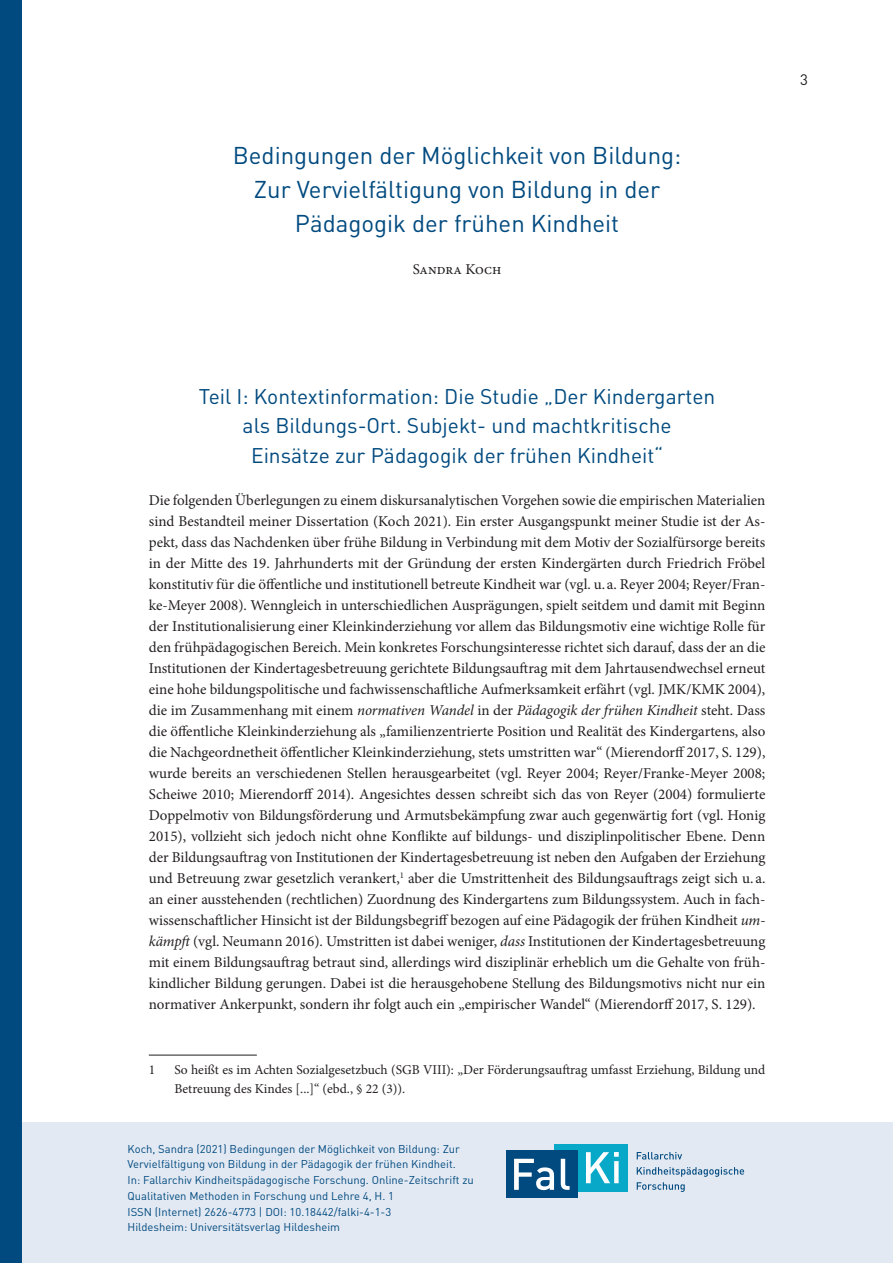
<style>
.page{position:relative;width:893px;height:1263px;background:#fff}
.page>*{position:absolute;margin:0;border:0;box-sizing:border-box;transform-origin:0 0}
.Überschrift_1{font:24px/33.6px "DIN Pro";color:#004a7f;text-align:center}
.Überschrift_2__3-zei{font:21px/29.4px "DIN Pro";color:#004a7f;text-align:center}
.Überschrift_Autor{font:15px/21px "Minion Pro";color:#231f20;text-align:justify}
.t1{font:15px "DIN Pro";color:#231f20}
.Fußnotentext{font:13.5px/18.9px "Minion Pro";color:#231f20}
.t2{font:11.25px/15.8px "DIN Pro";color:#004a7f}
.s1{font-style:italic}
</style>
<div class="page">
<div style="left:0;top:1123px;width:893px;height:140px;background:#e3e9f3"></div>
<div style="left:554px;top:1144px;width:74px;height:47px;background:#08a8c9"></div>
<div style="left:506px;top:1150px;width:72px;height:48px;background:#004a7f"></div>
<svg style="left:586px;top:1152px;width:33px;height:31px"></svg>
<svg style="left:637px;top:1167px;width:107px;height:25px"></svg>
<svg style="left:637px;top:1152px;width:45px;height:7px"></svg>
<svg style="left:514px;top:1159px;width:56px;height:31px"></svg>
<hr style="left:149px;top:1055px;width:108px;height:1px;background:#1d1e1f">
<div style="left:0;top:0;width:21px;height:1263px;background:#004a80"></div>
<p class="Überschrift_1" style="left:233px;top:137px;width:450px">Bedingungen der Möglichkeit von Bildung:<br>Zur Vervielfältigung von Bildung in der<br>Pädagogik der frühen Kindheit</p>
<p class="Überschrift_Autor" style="left:413px;top:259px;width:90px">Sandra Koch</p>
<p class="t1" style="left:800px;top:68px;width:9px">3</p>
<p class="Überschrift_2__3-zei" style="left:199px;top:380px;width:518px">Teil I: Kontextinformation: Die Studie „Der Kindergarten als Bildungs-Ort. Subjekt- und machtkritische<br>Einsätze zur Pädagogik der frühen Kindheit“</p>
<p class="Überschrift_Autor" style="left:149px;top:490px;width:618px">Die folgenden Überlegungen zu einem diskursanalytischen Vorgehen sowie die empirischen Materialien sind Bestandteil meiner Dissertation (Koch 2021). Ein erster Ausgangspunkt meiner Studie ist der As&shy;pekt, dass das Nachdenken über frühe Bildung in Verbindung mit dem Motiv der Sozialfürsorge bereits in der Mitte des 19. Jahrhunderts mit der Gründung der ersten Kindergärten durch Friedrich Fröbel konstitutiv für die öffentliche und institutionell betreute Kindheit war (vgl. u. a. Reyer 2004; Reyer/Fran&shy;ke-Meyer 2008). Wenngleich in unterschiedlichen Ausprägungen, spielt seitdem und damit mit Beginn der Institutionalisierung einer Kleinkinderziehung vor allem das Bildungsmotiv eine wichtige Rolle für den frühpädagogischen Bereich. Mein konkretes Forschungsinteresse richtet sich darauf, dass der an die Institutionen der Kindertagesbetreuung gerichtete Bildungsauftrag mit dem Jahrtausendwechsel erneut eine hohe bildungspolitische und fachwissenschaftliche Aufmerksamkeit erfährt (vgl. JMK/KMK 2004), die im Zusammenhang mit einem <span class="s1">normativen Wandel</span> in der <span class="s1">Pädagogik der frühen Kindheit</span> steht. Dass die öffentliche Kleinkinderziehung als „familienzentrierte Position und Realität des Kindergartens, also die Nachgeordnetheit öffentlicher Kleinkinderziehung, stets umstritten war“ (Mierendorff 2017, S. 129), wurde bereits an verschiedenen Stellen herausgearbeitet (vgl. Reyer 2004; Reyer/Franke-Meyer 2008; Scheiwe 2010; Mierendorff 2014). Angesichtes dessen schreibt sich das von Reyer (2004) formulierte Doppelmotiv von Bildungsförderung und Armutsbekämpfung zwar auch gegenwärtig fort (vgl. Honig 2015), vollzieht sich jedoch nicht ohne Konflikte auf bildungs- und disziplinpolitischer Ebene. Denn der Bildungsauftrag von Institutionen der Kindertagesbetreuung ist neben den Aufgaben der Erziehung und Betreuung zwar gesetzlich verankert,<sup>1</sup> aber die Umstrittenheit des Bildungsauftrags zeigt sich u. a. an einer ausstehenden (rechtlichen) Zuordnung des Kindergartens zum Bildungssystem. Auch in fach&shy;wissenschaftlicher Hinsicht ist der Bildungsbegriff bezogen auf eine Pädagogik der frühen Kindheit <span class="s1">um&shy;kämpft</span> (vgl. Neumann 2016). Umstritten ist dabei weniger, <span class="s1">dass</span> Institutionen der Kindertagesbetreuung mit einem Bildungsauftrag betraut sind, allerdings wird disziplinär erheblich um die Gehalte von früh&shy;kindlicher Bildung gerungen. Dabei ist die herausgehobene Stellung des Bildungsmotivs nicht nur ein normativer Ankerpunkt, sondern ihr folgt auch ein „empirischer Wandel“ (Mierendorff 2017, S. 129).</p>
<p class="Fußnotentext" style="left:149px;top:1060px;width:8px">1</p>
<p class="Fußnotentext" style="left:174px;top:1060px;width:593px">So heißt es im Achten Sozialgesetzbuch (SGB VIII): „Der Förderungsauftrag umfasst Erziehung, Bildung und<br>Betreuung des Kindes [...]“ (ebd., § 22 (3)).</p>
<p class="t2" style="left:128px;top:1139px;width:348px">Koch, Sandra (2021) Bedingungen der Möglichkeit von Bildung: Zur Vervielfältigung von Bildung in der Pädagogik der frühen Kindheit.<br>In: Fallarchiv Kindheitspädagogische Forschung. Online-Zeitschrift zu Qualitativen Methoden in Forschung und Lehre 4, H. 1<br>ISSN (Internet) 2626-4773 | DOI: 10.18442/falki-4-1-3<br>Hildesheim: Universitätsverlag Hildesheim</p>
</div>
